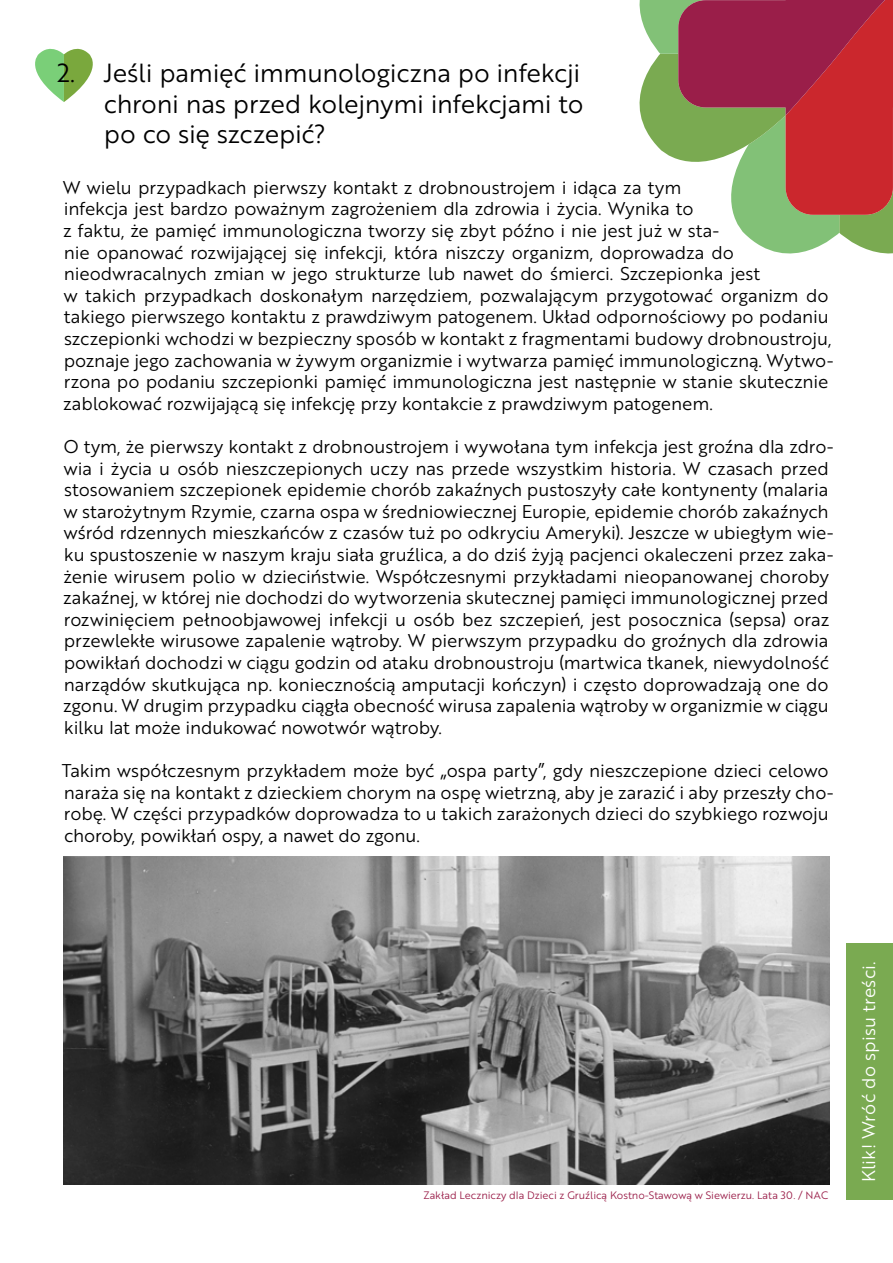
<style>
.page{position:relative;width:893px;height:1263px;background:#fff}
.page>*{position:absolute;margin:0;border:0;box-sizing:border-box;transform-origin:0 0}
.t1{font:25.5px/30.6px "Brother 1816 Book";letter-spacing:-.01em;color:#000}
.t2{font:18px/21.6px "Brother 1816 Book";letter-spacing:-.01em;color:#000}
.t3{font:18px "Brother 1816 Book";letter-spacing:.01em;color:#fff}
.t4{font:10.5px "Brother 1816 Book";color:#9a1e49}
</style>
<div class="page">
<svg style="left:639px;top:0;width:254px;height:254px"></svg>
<div style="left:846px;top:943px;width:47px;height:256px;background:#7aaa51"></div>
<svg style="left:35px;top:48px;width:58px;height:54px"></svg>
<img style="left:64px;top:857px;width:765px;height:327px">
<h1 class="t1" style="left:104px;top:57px;width:481px;text-indent:-47px">2. Jeśli pamięć immunologiczna po infekcji chroni nas przed kolejnymi infekcjami to po co się szczepić?</h1>
<p class="t2" style="left:63px;top:176px;width:772px">W wielu przypadkach pierwszy kontakt z drobnoustrojem i idąca za tym<br>infekcja jest bardzo poważnym zagrożeniem dla zdrowia i życia. Wynika to<br>z faktu, że pamięć immunologiczna tworzy się zbyt późno i nie jest już w sta-<br>nie opanować rozwijającej się infekcji, która niszczy organizm, doprowadza do nieodwracalnych zmian w jego strukturze lub nawet do śmierci. Szczepionka jest<br>w takich przypadkach doskonałym narzędziem, pozwalającym przygotować organizm do takiego pierwszego kontaktu z prawdziwym patogenem. Układ odpornościowy po podaniu szczepionki wchodzi w bezpieczny sposób w kontakt z fragmentami budowy drobnoustroju, poznaje jego zachowania w żywym organizmie i wytwarza pamięć immunologiczną. Wytwo&shy;rzona po podaniu szczepionki pamięć immunologiczna jest następnie w stanie skutecznie zablokować rozwijającą się infekcję przy kontakcie z prawdziwym patogenem.</p>
<p class="t2" style="left:63px;top:435px;width:772px">O tym, że pierwszy kontakt z drobnoustrojem i wywołana tym infekcja jest groźna dla zdro&shy;wia i życia u osób nieszczepionych uczy nas przede wszystkim historia. W czasach przed stosowaniem szczepionek epidemie chorób zakaźnych pustoszyły całe kontynenty (malaria w starożytnym Rzymie, czarna ospa w średniowiecznej Europie, epidemie chorób zakaźnych wśród rdzennych mieszkańców z czasów tuż po odkryciu Ameryki). Jeszcze w ubiegłym wie&shy;ku spustoszenie w naszym kraju siała gruźlica, a do dziś żyją pacjenci okaleczeni przez zaka&shy;żenie wirusem polio w dzieciństwie. Współczesnymi przykładami nieopanowanej choroby zakaźnej, w której nie dochodzi do wytworzenia skutecznej pamięci immunologicznej przed rozwinięciem pełnoobjawowej infekcji u osób bez szczepień, jest posocznica (sepsa) oraz przewlekłe wirusowe zapalenie wątroby. W pierwszym przypadku do groźnych dla zdrowia powikłań dochodzi w ciągu godzin od ataku drobnoustroju (martwica tkanek, niewydolność narządów skutkująca np. koniecznością amputacji kończyn) i często doprowadzają one do zgonu. W drugim przypadku ciągła obecność wirusa zapalenia wątroby w organizmie w ciągu kilku lat może indukować nowotwór wątroby.</p>
<p class="t2" style="left:62px;top:759px;width:773px">Takim współczesnym przykładem może być „ospa party”, gdy nieszczepione dzieci celowo naraża się na kontakt z dzieckiem chorym na ospę wietrzną, aby je zarazić i aby przeszły cho&shy;robę. W części przypadków doprowadza to u takich zarażonych dzieci do szybkiego rozwoju choroby, powikłań ospy, a nawet do zgonu.</p>
<p class="t4" style="left:423px;top:1188px;width:406px">Zakład Leczniczy dla Dzieci z Gruźlicą Kostno-Stawową w Siewierzu. Lata 30. / NAC</p>
<p class="t3" style="left:855px;top:1182px;width:222px;rotate:-90deg">Klik! Wróć do spisu treści.</p>
</div>
